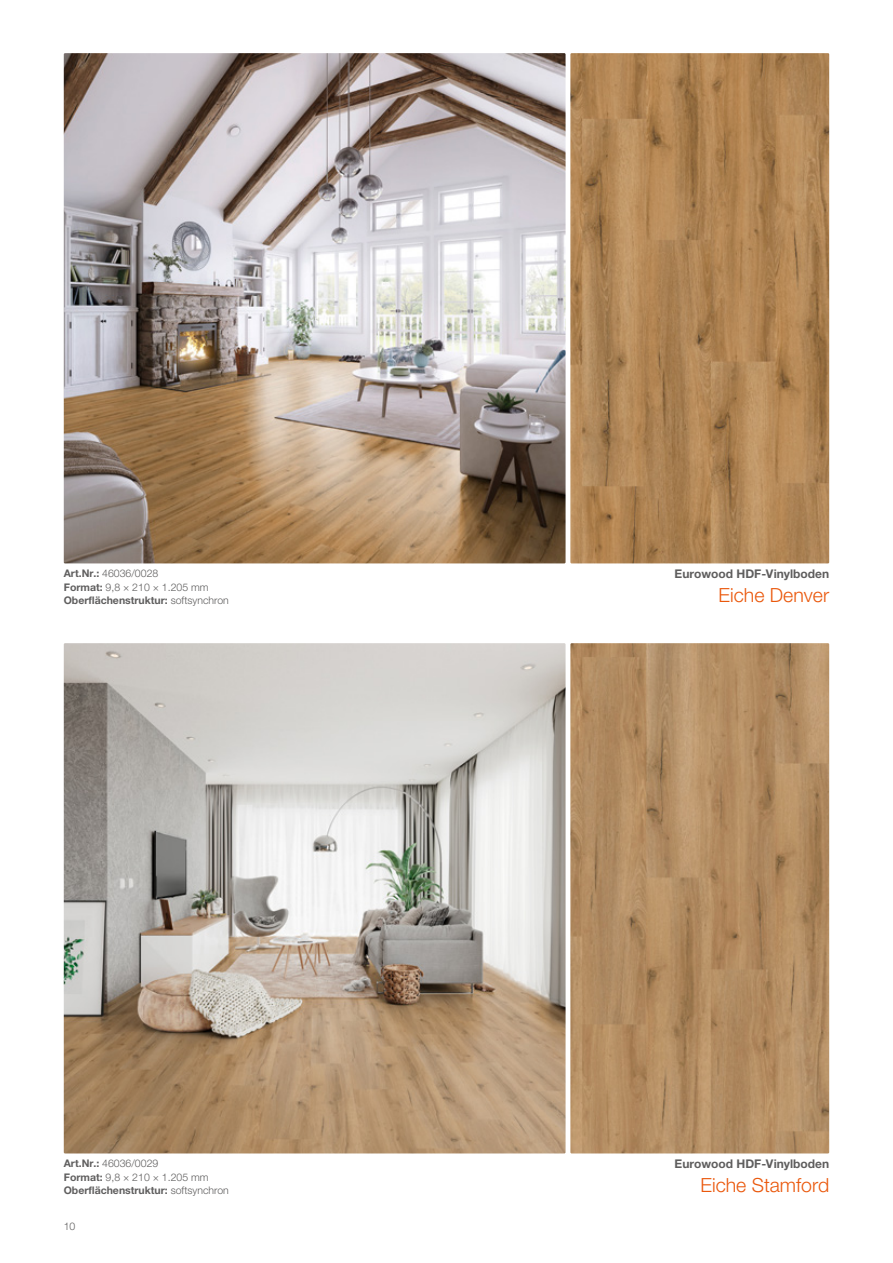
<style>
.page{position:relative;width:893px;height:1263px;background:#fff}
.page>*{position:absolute;margin:0;border:0;box-sizing:border-box;transform-origin:0 0}
.ÜB_Produkte{font:300 19.5px "Helvetica Neue LTW1 G";color:#ea580c}
.Kollektion{font:700 12px "Helvetica Neue LTW1 G";color:#5f5e5e}
.t1{font:300 10.5px "Helvetica Neue LTW1 G";color:#5f5e5e}
.t2{font:700 10.5px "Helvetica Neue LTW1 G";color:#5f5e5e}
.s1{font-weight:700}
.s2{font-weight:300}
</style>
<div class="page">
<img style="left:64px;top:53px;width:502px;height:510px">
<img style="left:64px;top:643px;width:502px;height:510px">
<img style="left:570px;top:53px;width:259px;height:510px">
<img style="left:570px;top:643px;width:259px;height:510px">
<p class="t1" style="left:64px;top:567px;width:96px"><span class="s1">Art.Nr.:</span> 46036/0028</p>
<p class="t1" style="left:64px;top:580px;width:146px"><span class="s1">Format:</span> 9,8 × 210 × 1.205 mm</p>
<p class="t2" style="left:64px;top:594px;width:167px">Oberflächenstruktur: <span class="s2">softsynchron</span></p>
<p class="t1" style="left:64px;top:1157px;width:96px"><span class="s1">Art.Nr.:</span> 46036/0029</p>
<p class="t1" style="left:64px;top:1170px;width:146px"><span class="s1">Format:</span> 9,8 × 210 × 1.205 mm</p>
<p class="t2" style="left:64px;top:1184px;width:167px">Oberflächenstruktur: <span class="s2">softsynchron</span></p>
<p class="t1" style="left:64px;top:1220px;width:13px">10</p>
<p class="Kollektion" style="left:675px;top:566px;width:156px">Eurowood HDF-Vinylboden</p>
<p class="ÜB_Produkte" style="left:719px;top:583px;width:112px">Eiche Denver</p>
<p class="Kollektion" style="left:675px;top:1156px;width:156px">Eurowood HDF-Vinylboden</p>
<p class="ÜB_Produkte" style="left:700px;top:1173px;width:130px">Eiche Stamford</p>
</div>
